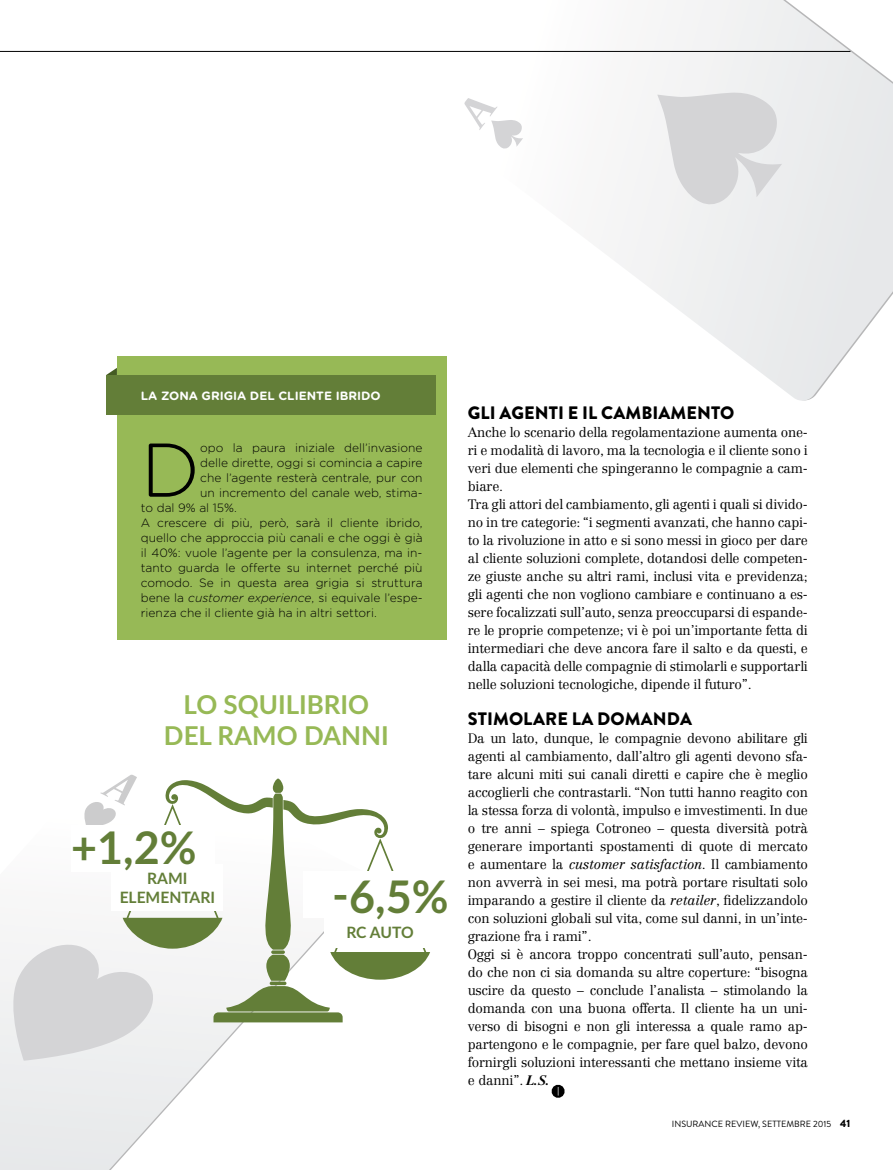
<style>
.page{position:relative;width:893px;height:1170px;background:#fff}
.page>*{position:absolute;margin:0;border:0;box-sizing:border-box;transform-origin:0 0}
.t1{font:300 75.9px "Gotham Rounded";color:#000}
.t2{font:700 44.85px "Lato";color:#637e38}
.t3{font:700 25.95px/31px "Lato";color:#97b956;text-align:center}
.t4{font:900 18px "Brandon Grotesque";letter-spacing:.005em;color:#000}
.t5{font:700 15.6px/18.8px "Lato";color:#637e38;text-align:center}
.t6{font:300 13.5px/18px "Centennial LT Std";letter-spacing:-.015em;color:#000}
.t7{font:300 12px "Gotham Rounded";color:#000}
.t8{font:700 12px "Gotham Rounded";color:#fff}
.t9{font:9px "Brandon Grotesque";color:#000}
.s1{font-style:italic}
.s2{font-weight:700;font-style:italic}
.s3{font-weight:900;font-size:10.5px}
</style>
<div class="page">
<svg style="left:434px;top:0;width:459px;height:402px"></svg>
<svg style="left:657px;top:92px;width:125px;height:113px"></svg>
<svg style="left:464px;top:98px;width:59px;height:51px"></svg>
<svg style="left:0;top:917px;width:343px;height:252px"></svg>
<svg style="left:6px;top:936px;width:155px;height:124px"></svg>
<svg style="left:84px;top:774px;width:53px;height:50px"></svg>
<svg style="left:123px;top:778px;width:307px;height:244px"></svg>
<div style="left:112px;top:863px;width:111px;height:47px;background:#fff"></div>
<div style="left:71px;top:824px;width:144px;height:47px;background:#fff"></div>
<div style="left:303px;top:871px;width:143px;height:47px;background:#fff"></div>
<div style="left:324px;top:915px;width:112px;height:32px;background:#fff"></div>
<svg style="left:106px;top:368px;width:11px;height:7px"></svg>
<div style="left:117px;top:355px;width:329px;height:284px;background:#97b956"></div>
<div style="left:106px;top:375px;width:330px;height:40px;background:#637e38"></div>
<hr style="left:0;top:51px;width:850px;height:1px;background:#000">
<svg style="left:552px;top:1084px;width:12px;height:13px"></svg>
<p class="t8" style="left:141px;top:387px;width:241px">LA ZONA GRIGIA DEL CLIENTE IBRIDO</p>
<h1 class="t1" style="left:141px;top:419px;width:61px">D</h1>
<p class="t7" style="left:200px;top:439px;width:224px">opo la paura iniziale dell’invasione</p>
<p class="t7" style="left:200px;top:454px;width:224px">delle dirette, oggi si comincia a capire</p>
<p class="t7" style="left:200px;top:469px;width:224px">che l’agente resterà centrale, pur con</p>
<p class="t7" style="left:200px;top:484px;width:224px">un incremento del canale web, stima-</p>
<p class="t7" style="left:141px;top:499px;width:97px">to dal 9% al 15%.</p>
<p class="t7" style="left:141px;top:514px;width:283px">A crescere di più, però, sarà il cliente ibrido,</p>
<p class="t7" style="left:141px;top:529px;width:283px">quello che approccia più canali e che oggi è già</p>
<p class="t7" style="left:141px;top:544px;width:283px">il 40%: vuole l’agente per la consulenza, ma in-</p>
<p class="t7" style="left:141px;top:559px;width:283px">tanto guarda le offerte su internet perché più</p>
<p class="t7" style="left:141px;top:574px;width:283px">comodo. Se in questa area grigia si struttura</p>
<p class="t7" style="left:141px;top:589px;width:283px">bene la <span class="s1">customer experience</span>, si equivale l’espe-</p>
<p class="t7" style="left:141px;top:604px;width:237px">rienza che il cliente già ha in altri settori.</p>
<h3 class="t3" style="left:164px;top:688px;width:226px">LO SQUILIBRIO<br>DEL RAMO DANNI</h3>
<h2 class="t2" style="left:71px;top:814px;width:127px">+1,2%</h2>
<p class="t5" style="left:120px;top:868px;width:97px">RAMI<br>ELEMENTARI</p>
<h2 class="t2" style="left:332px;top:863px;width:118px">-6,5%</h2>
<p class="t5" style="left:346px;top:922px;width:69px">RC AUTO</p>
<h3 class="t4" style="left:468px;top:399px;width:268px">GLI AGENTI E IL CAMBIAMENTO</h3>
<p class="t6" style="left:468px;top:423px;width:342px">Anche lo scenario della regolamentazione aumenta one&shy;ri e modalità di lavoro, ma la tecnologia e il cliente sono i veri due elementi che spingeranno le compagnie a cam&shy;biare.<br>Tra gli attori del cambiamento, gli agenti i quali si divido&shy;no in tre categorie: “i segmenti avanzati, che hanno capi&shy;to la rivoluzione in atto e si sono messi in gioco per dare al cliente soluzioni complete, dotandosi delle competen&shy;ze giuste anche su altri rami, inclusi vita e previdenza; gli agenti che non vogliono cambiare e continuano a es&shy;sere focalizzati sull’auto, senza preoccuparsi di espande&shy;re le proprie competenze; vi è poi un’importante fetta di intermediari che deve ancora fare il salto e da questi, e dalla capacità delle compagnie di stimolarli e supportarli nelle soluzioni tecnologiche, dipende il futuro”.</p>
<h3 class="t4" style="left:468px;top:705px;width:226px">STIMOLARE LA DOMANDA</h3>
<p class="t6" style="left:468px;top:729px;width:342px">Da un lato, dunque, le compagnie devono abilitare gli agenti al cambiamento, dall’altro gli agenti devono sfa&shy;tare alcuni miti sui canali diretti e capire che è meglio accoglierli che contrastarli. “Non tutti hanno reagito con la stessa forza di volontà, impulso e imvestimenti. In due o tre anni – spiega Cotroneo – questa diversità potrà generare importanti spostamenti di quote di mercato e aumentare la <span class="s1">customer satisfaction</span>. Il cambiamento non avverrà in sei mesi, ma potrà portare risultati solo imparando a gestire il cliente da <span class="s1">retailer</span>, fidelizzandolo con soluzioni globali sul vita, come sul danni, in un’inte&shy;grazione fra i rami”.<br>Oggi si è ancora troppo concentrati sull’auto, pensan&shy;do che non ci sia domanda su altre coperture: “bisogna uscire da questo – conclude l’analista – stimolando la domanda con una buona offerta. Il cliente ha un uni&shy;verso di bisogni e non gli interessa a quale ramo ap&shy;partengono e le compagnie, per fare quel balzo, devono fornirgli soluzioni interessanti che mettano insieme vita e danni”. <span class="s2">L.S.</span></p>
<p class="t9" style="left:672px;top:1117px;width:180px">INSURANCE REVIEW, SETTEMBRE 2015 <span class="s3">41</span></p>
</div>
